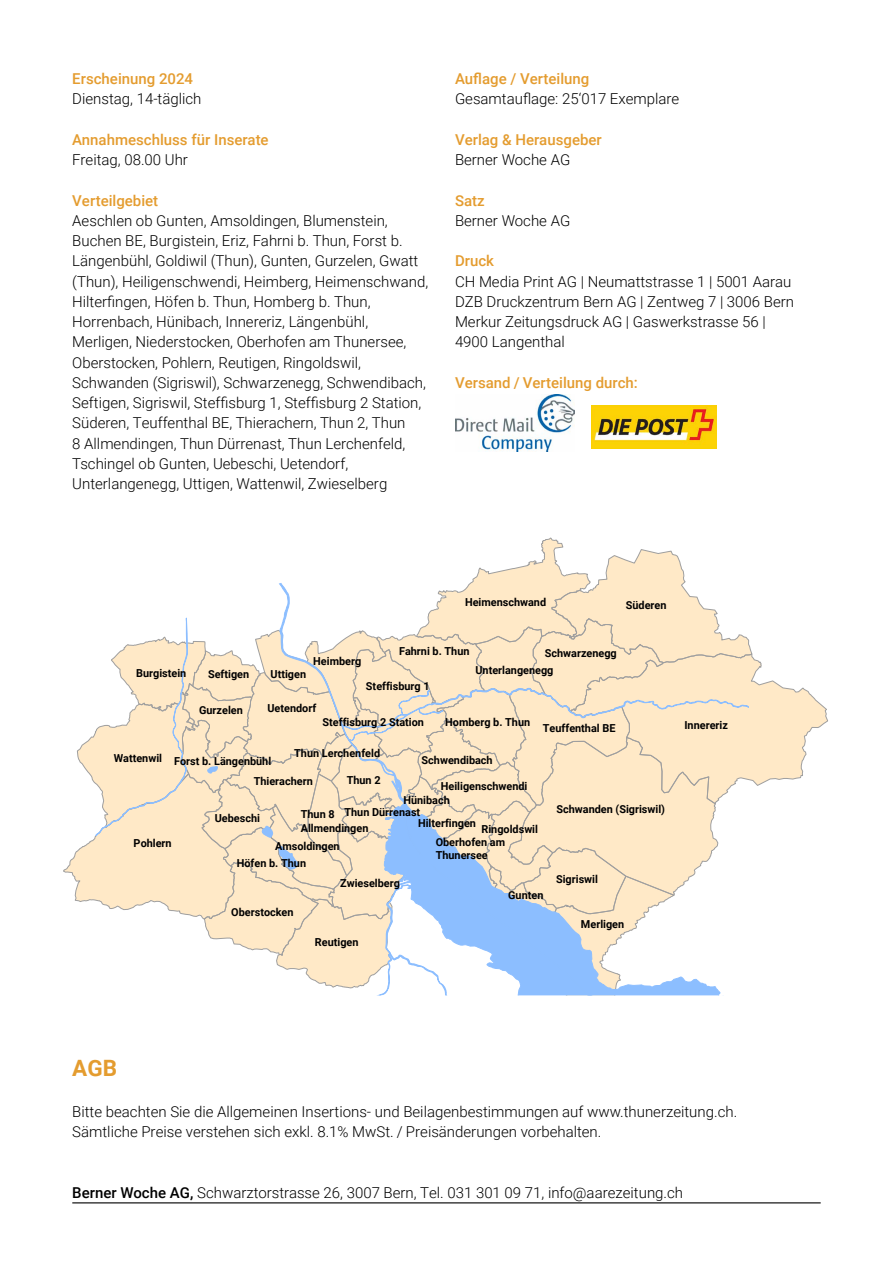
<style>
.page{position:relative;width:893px;height:1263px;background:#fff}
.page>*{position:absolute;margin:0;border:0;box-sizing:border-box;transform-origin:0 0}
.t1{font:700 22.5px "Roboto";color:#e49c2f}
.t2{font:300 15px/20.2px "Roboto";color:#000}
.t3{font:500 15px "Roboto";color:#e49c2f}
.t4{font:700 10.95px/18.3px "Roboto";color:#000}
.s1{font-weight:500}
</style>
<div class="page">
<hr style="left:72px;top:1202px;width:749px;height:1px;background:#000">
<img style="left:591px;top:406px;width:125px;height:42px">
<img style="left:455px;top:394px;width:120px;height:58px">
<svg style="left:63px;top:537px;width:765px;height:458px"></svg>
<p class="t3" style="left:72px;top:68px;width:122px">Erscheinung 2024</p>
<p class="t2" style="left:72px;top:88px;width:131px">Dienstag, 14-täglich</p>
<p class="t3" style="left:72px;top:129px;width:198px">Annahmeschluss für Inserate</p>
<p class="t2" style="left:72px;top:149px;width:117px">Freitag, 08.00 Uhr</p>
<p class="t3" style="left:72px;top:190px;width:87px">Verteilgebiet</p>
<p class="t2" style="left:72px;top:210px;width:357px">Aeschlen ob Gunten, Amsoldingen, Blumenstein, Buchen BE, Burgistein, Eriz, Fahrni b. Thun, Forst b.<br>Längenbühl, Goldiwil (Thun), Gunten, Gurzelen, Gwatt (Thun), Heiligenschwendi, Heimberg, Heimenschwand, Hilterfingen, Höfen b. Thun, Homberg b. Thun, Horrenbach, Hünibach, Innereriz, Längenbühl, Merligen, Niederstocken, Oberhofen am Thunersee, Oberstocken, Pohlern, Reutigen, Ringoldswil, Schwanden (Sigriswil), Schwarzenegg, Schwendibach, Seftigen, Sigriswil, Steffisburg 1, Steffisburg 2 Station, Süderen, Teuffenthal BE, Thierachern, Thun 2, Thun<br>8 Allmendingen, Thun Dürrenast, Thun Lerchenfeld, Tschingel ob Gunten, Uebeschi, Uetendorf, Unterlangenegg, Uttigen, Wattenwil, Zwieselberg</p>
<p class="t3" style="left:455px;top:68px;width:136px">Auflage / Verteilung</p>
<p class="t2" style="left:455px;top:88px;width:226px">Gesamtauflage: 25‘017 Exemplare</p>
<p class="t3" style="left:455px;top:129px;width:148px">Verlag &amp; Herausgeber</p>
<p class="t2" style="left:455px;top:149px;width:117px">Berner Woche AG</p>
<p class="t3" style="left:455px;top:190px;width:31px">Satz</p>
<p class="t2" style="left:455px;top:210px;width:117px">Berner Woche AG</p>
<p class="t3" style="left:455px;top:250px;width:41px">Druck</p>
<p class="t2" style="left:455px;top:271px;width:341px">CH Media Print AG | Neumattstrasse 1 | 5001 Aarau DZB Druckzentrum Bern AG | Zentweg 7 | 3006 Bern Merkur Zeitungsdruck AG | Gaswerkstrasse 56 | 4900 Langenthal</p>
<p class="t3" style="left:455px;top:372px;width:184px">Versand / Verteilung durch:</p>
<p class="t4" style="left:465px;top:593px;width:83px">Heimenschwand</p>
<p class="t4" style="left:626px;top:595px;width:42px">Süderen</p>
<p class="t4" style="left:399px;top:642px;width:72px">Fahrni b. Thun</p>
<p class="t4" style="left:545px;top:643px;width:73px">Schwarzenegg</p>
<p class="t4" style="left:313px;top:651px;width:50px">Heimberg</p>
<p class="t4" style="left:475px;top:660px;width:80px">Unterlangenegg</p>
<p class="t4" style="left:136px;top:663px;width:52px">Burgistein</p>
<p class="t4" style="left:208px;top:665px;width:43px">Seftigen</p>
<p class="t4" style="left:271px;top:664px;width:37px">Uttigen</p>
<p class="t4" style="left:366px;top:677px;width:65px">Steffisburg 1</p>
<p class="t4" style="left:323px;top:712px;width:103px">Steffisburg 2 Station</p>
<p class="t4" style="left:422px;top:750px;width:73px">Schwendibach</p>
<p class="t4" style="left:267px;top:698px;width:50px">Uetendorf</p>
<p class="t4" style="left:199px;top:700px;width:45px">Gurzelen</p>
<p class="t4" style="left:445px;top:713px;width:87px">Homberg b. Thun</p>
<p class="t4" style="left:543px;top:719px;width:74px">Teuffenthal BE</p>
<p class="t4" style="left:294px;top:744px;width:87px">Thun Lerchenfeld</p>
<p class="t4" style="left:114px;top:752px;width:159px">Wattenwil Forst b. Längenbühl</p>
<p class="t4" style="left:134px;top:834px;width:40px">Pohlern</p>
<p class="t4" style="left:347px;top:771px;width:35px">Thun 2</p>
<p class="t4" style="left:301px;top:807px;width:69px;line-height:13.2px">Thun 8<br>Allmendingen</p>
<p class="t4" style="left:254px;top:772px;width:61px">Thierachern</p>
<p class="t4" style="left:215px;top:808px;width:47px">Uebeschi</p>
<p class="t4" style="left:441px;top:776px;width:88px">Heiligenschwendi</p>
<p class="t4" style="left:436px;top:814px;width:71px;text-indent:-18px">Hilterfingen<br>Oberhofen am</p>
<p class="t4" style="left:436px;top:845px;width:54px">Thunersee</p>
<p class="t4" style="left:344px;top:793px;width:107px;line-height:12.9px;text-indent:59px">Hünibach<br>Thun Dürrenast</p>
<p class="t4" style="left:481px;top:820px;width:58px">Ringoldswil</p>
<p class="t4" style="left:237px;top:837px;width:104px;line-height:17.2px;text-indent:38px">Amsoldingen<br>Höfen b. Thun</p>
<p class="t4" style="left:231px;top:902px;width:64px">Oberstocken</p>
<p class="t4" style="left:340px;top:874px;width:61px">Zwieselberg</p>
<p class="t4" style="left:315px;top:933px;width:45px">Reutigen</p>
<p class="t4" style="left:508px;top:885px;width:37px">Gunten</p>
<p class="t4" style="left:556px;top:800px;width:110px">Schwanden (Sigriswil)</p>
<p class="t4" style="left:556px;top:870px;width:43px">Sigriswil</p>
<p class="t4" style="left:581px;top:914px;width:45px">Merligen</p>
<p class="t4" style="left:684px;top:715px;width:45px">Innereriz</p>
<h1 class="t1" style="left:72px;top:1053px;width:46px">AGB</h1>
<p class="t2" style="left:72px;top:1101px;width:666px">Bitte beachten Sie die Allgemeinen Insertions- und Beilagenbestimmungen auf www.thunerzeitung.ch.<br>Sämtliche Preise verstehen sich exkl. 8.1% MwSt. / Preisänderungen vorbehalten.</p>
<p class="t2" style="left:72px;top:1182px;width:612px"><span class="s1">Berner Woche AG,</span> Schwarztorstrasse 26, 3007 Bern, Tel. 031 301 09 71, info@aarezeitung.ch</p>
</div>
